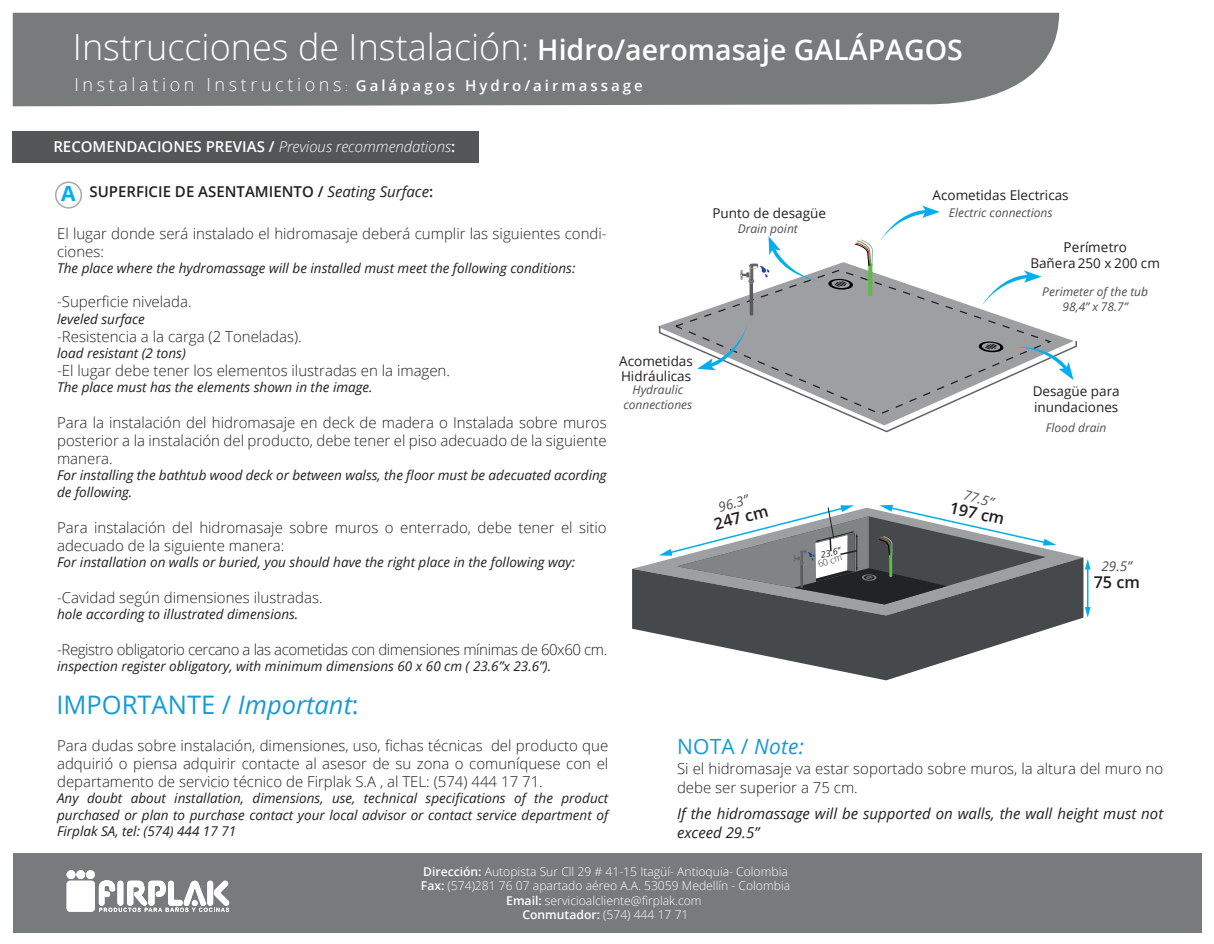
<style>
.page{position:relative;width:1214px;height:944px;background:#fff}
.page>*{position:absolute;margin:0;border:0;box-sizing:border-box;transform-origin:0 0}
.t1{font:300 36px "Open Sans";color:#fff}
.t2{font:25.5px "Open Sans";color:#159ad7}
.t3{font:21px "Open Sans";color:#159ad7}
.t4{font:600 16.2px "Open Sans";color:#231f20}
.t5{font:300 15px/18px "Open Sans";color:#231f20}
.t6{font:300 15px "Open Sans";letter-spacing:-.025em;color:#231f20}
.t7{font:italic 15px/19.5px "Open Sans";color:#231f20}
.t8{font:600 15px "Open Sans";letter-spacing:.2em;color:#fff}
.t9{font:600 15px "Open Sans";color:#fff}
.t10{font:600 15px "Open Sans";color:#231f20}
.t11{font:italic 13.5px/16.5px "Open Sans";color:#231f20}
.t12{font:13.5px/15.6px "Open Sans";color:#231f20}
.t13{font:italic 13.5px "Open Sans";color:#4c4f4f}
.t14{font:300 12.15px/14.5px "Open Sans";color:#fff;text-align:center}
.t15{font:italic 12px/14.4px "Open Sans";color:#4c4f4f;text-align:center}
.t16{font:italic 9px "Open Sans";color:#231f20}
.t17{font:300 9px "Open Sans";color:#231f20}
.s1{font-size:31.5px}
.s2{font-weight:600;font-size:28.5px}
.s3{font-weight:300;font-size:18px}
.s4{font-weight:300;font-size:12px}
.s5{font-weight:300;font-style:italic}
.s6{font-weight:700;font-size:21px;color:#00aeef}
.s7{font-weight:400;font-style:italic}
.s8{font-style:italic}
.s9{font-weight:600}
</style>
<div class="page">
<div style="left:13px;top:13px;width:1046px;height:93px;background:#777b7c"></div>
<div style="left:13px;top:853px;width:1188px;height:79px;background:#777b7d"></div>
<div style="left:67px;top:870px;width:8px;height:9px;background:#fff;border-radius:50%"></div>
<div style="left:76px;top:870px;width:9px;height:9px;background:#fff;border-radius:50%"></div>
<div style="left:86px;top:870px;width:9px;height:9px;background:#fff;border-radius:50%"></div>
<div style="left:67px;top:880px;width:28px;height:31px;background:#fff;border-radius:4px"></div>
<svg style="left:99px;top:880px;width:130px;height:31px"></svg>
<div style="left:13px;top:132px;width:466px;height:31px;background:#545758"></div>
<div style="left:55px;top:181px;width:27px;height:28px;border:2px solid #a8a9ad;border-radius:50%"></div>
<svg style="left:632px;top:557px;width:451px;height:123px;fill:#46494b"></svg>
<hr style="left:1087px;top:567px;width:1px;height:42px;background:#00aeef">
<svg style="left:1085px;top:559px;width:5px;height:10px"></svg>
<svg style="left:1085px;top:607px;width:5px;height:10px"></svg>
<svg style="left:658px;top:205px;width:419px;height:228px"></svg>
<svg style="left:659px;top:505px;width:397px;height:99px"></svg>
<h1 class="t1" style="left:73px;top:22px;width:891px">Instrucciones de Instalación<span class="s1">:</span> <span class="s2">Hidro/aeromasaje GALÁPAGOS</span></h1>
<p class="t8" style="left:74px;top:75px;width:570px"><span class="s3">Instalation Instructions</span><span class="s4">:</span> Galápagos Hydro/airmassage</p>
<p class="t9" style="left:53px;top:136px;width:403px">RECOMENDACIONES PREVIAS / <span class="s5">Previous recommendations</span>:</p>
<p class="t10" style="left:61px;top:181px;width:373px"><span class="s6">A</span> SUPERFICIE DE ASENTAMIENTO / <span class="s7">Seating Surface</span>:</p>
<p class="t5" style="left:57px;top:224px;width:551px">El lugar donde será instalado el hidromasaje deberá cumplir las siguientes condi&shy;ciones:</p>
<p class="t11" style="left:57px;top:260px;width:520px">The place where the hydromassage will be installed must meet the following conditions:</p>
<p class="t5" style="left:57px;top:292px;width:136px">-Superficie nivelada.</p>
<p class="t11" style="left:57px;top:310px;width:89px">leveled surface</p>
<p class="t5" style="left:57px;top:327px;width:246px">-Resistencia a la carga (2 Toneladas).</p>
<p class="t11" style="left:57px;top:344px;width:130px">load resistant (2 tons)</p>
<p class="t5" style="left:57px;top:361px;width:394px">-El lugar debe tener los elementos ilustradas en la imagen.</p>
<p class="t11" style="left:57px;top:378px;width:317px">The place must has the elements shown in the image.</p>
<p class="t5" style="left:57px;top:413px;width:551px;text-align:justify">Para la instalación del hidromasaje en deck de madera o Instalada sobre muros posterior a la instalación del producto, debe tener el piso adecuado de la siguiente manera.</p>
<p class="t11" style="left:57px;top:467px;width:551px">For installing the bathtub wood deck or between walss, the floor must be adecuated acording de following.</p>
<p class="t5" style="left:57px;top:517px;width:551px">Para instalación del hidromasaje sobre muros o enterrado, debe tener el sitio adecuado de la siguiente manera:</p>
<p class="t11" style="left:57px;top:553px;width:519px">For installation on walls or buried, you should have the right place in the following way:</p>
<p class="t5" style="left:57px;top:588px;width:267px">-Cavidad según dimensiones ilustradas.</p>
<p class="t11" style="left:57px;top:605px;width:243px">hole according to illustrated dimensions.</p>
<p class="t6" style="left:57px;top:639px;width:552px">-Registro obligatorio cercano a las acometidas con dimensiones mínimas de 60x60 cm.</p>
<p class="t11" style="left:57px;top:657px;width:495px">inspection register obligatory, with minimum dimensions 60 x 60 cm ( 23.6”x 23.6”).</p>
<h2 class="t2" style="left:56px;top:687px;width:304px">IMPORTANTE / <span class="s8">Important</span>:</h2>
<p class="t5" style="left:57px;top:736px;width:552px;text-align:justify">Para dudas sobre instalación, dimensiones, uso, fichas técnicas del producto que adquirió o piensa adquirir contacte al asesor de su zona o comuníquese con el departamento de servicio técnico de Firplak S.A , al TEL: (574) 444 17 71.</p>
<p class="t11" style="left:57px;top:789px;width:552px;text-align:justify">Any doubt about installation, dimensions, use, technical specifications of the product purchased or plan to purchase contact your local advisor or contact service department of Firplak SA, tel: (574) 444 17 71</p>
<p class="t12" style="left:712px;top:205px;width:115px">Punto de desagüe</p>
<p class="t15" style="left:737px;top:221px;width:62px">Drain point</p>
<p class="t12" style="left:619px;top:353px;width:75px">Acometidas<br>Hidráulicas</p>
<p class="t15" style="left:623px;top:382px;width:70px">Hydraulic connectiones</p>
<p class="t12" style="left:932px;top:186px;width:138px">Acometidas Electricas</p>
<p class="t15" style="left:949px;top:205px;width:105px">Electric connections</p>
<p class="t12" style="left:1030px;top:239px;width:131px;text-align:center">Perímetro<br>Bañera 250 x 200 cm</p>
<p class="t15" style="left:1042px;top:283px;width:107px;line-height:15.6px">Perimeter of the tub<br>98,4” x 78.7”</p>
<p class="t12" style="left:1032px;top:382px;width:88px;line-height:16.2px">Desagüe para inundaciones</p>
<p class="t15" style="left:1045px;top:419px;width:62px">Flood drain</p>
<p class="t13" style="left:716px;top:498px;width:32px;rotate:-15deg">96.3”</p>
<p class="t13" style="left:966px;top:485px;width:32px;rotate:16deg">77.5”</p>
<p class="t4" style="left:952px;top:496px;width:57px;rotate:13deg">197 cm</p>
<p class="t4" style="left:711px;top:513px;width:57px;rotate:-15deg">247 cm</p>
<p class="t16" style="left:819px;top:548px;width:22px;rotate:-13deg">23.6”</p>
<p class="t17" style="left:816px;top:558px;width:26px;rotate:-16deg">60 cm</p>
<p class="t13" style="left:1101px;top:557px;width:32px">29.5”</p>
<p class="t4" style="left:1093px;top:571px;width:48px">75 cm</p>
<h3 class="t3" style="left:677px;top:732px;width:129px">NOTA / <span class="s8">Note:</span></h3>
<p class="t5" style="left:677px;top:758px;width:488px;line-height:19.5px">Si el hidromasaje va estar soportado sobre muros, la altura del muro no debe ser superior a 75 cm.</p>
<p class="t7" style="left:677px;top:803px;width:487px">If the hidromassage will be supported on walls, the wall height must not exceed 29.5”</p>
<p class="t14" style="left:421px;top:863px;width:371px"><span class="s9">Dirección:</span> Autopista Sur Cll 29 # 41-15 Itagüí- Antioquia- Colombia <span class="s9">Fax:</span> (574)281 76 07 apartado aéreo A.A. 53059 Medellín - Colombia <span class="s9">Email:</span> servicioalcliente@firplak.com<br><span class="s9">Conmutador:</span> (574) 444 17 71</p>
</div>
